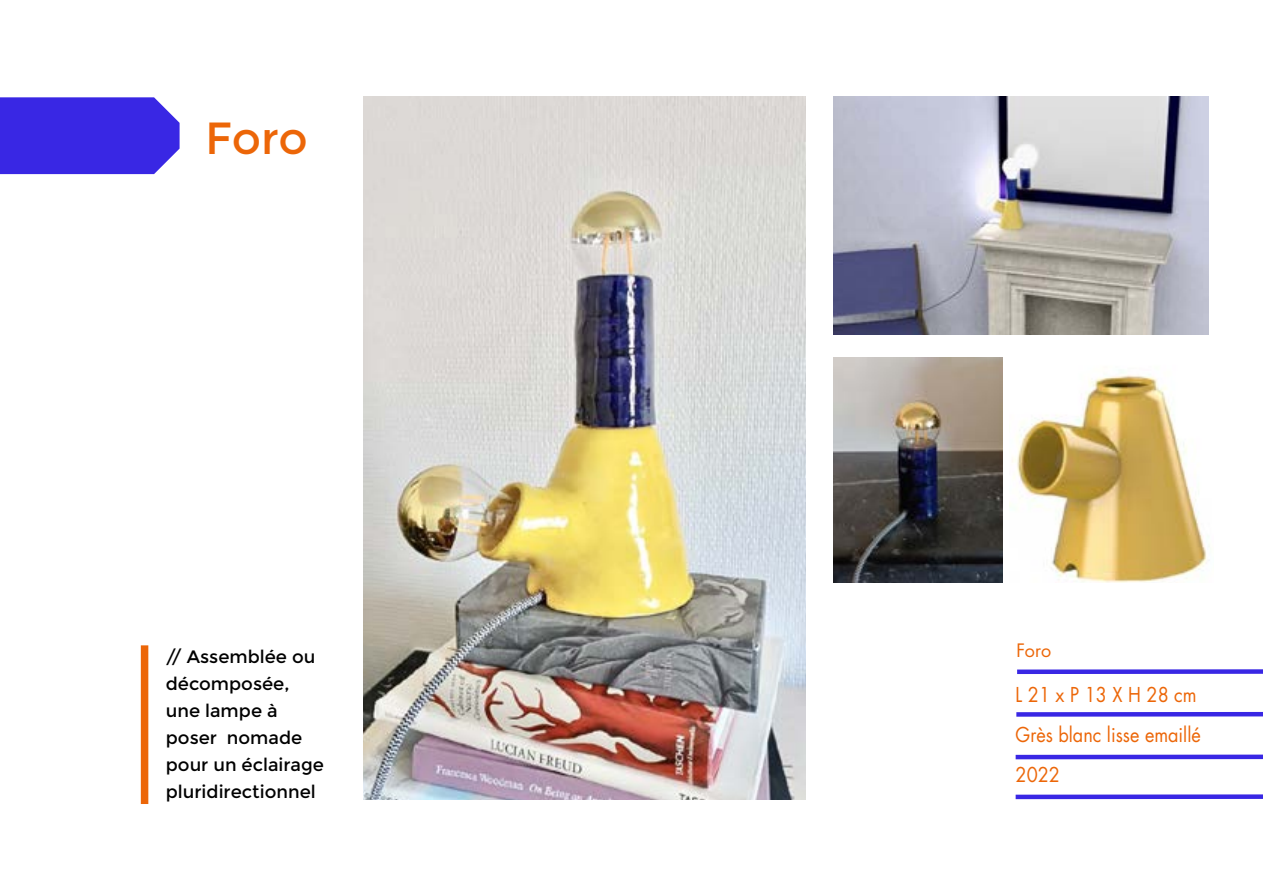
<style>
.page{position:relative;width:1263px;height:893px;background:#fff}
.page>*{position:absolute;margin:0;border:0;box-sizing:border-box;transform-origin:0 0}
.t1{font:45px "Montserrat";color:#ec6608}
.t2{font:19.95px/39.9px "Futura Std";color:#ec6608;scale:.9 1}
.t3{font:18px/27px "Montserrat";color:#000}
.t4{font:18px "Futura Std";color:#ec6608}
</style>
<div class="page">
<div style="left:0;top:97px;width:180px;height:77px;background:#3927e4"></div>
<img style="left:364px;top:96px;width:442px;height:703px">
<img style="left:833px;top:357px;width:169px;height:226px">
<div style="left:1017px;top:669px;width:246px;height:5px;background:#3927e4"></div>
<div style="left:1016px;top:712px;width:247px;height:5px;background:#3927e4"></div>
<div style="left:1016px;top:754px;width:247px;height:5px;background:#3927e4"></div>
<div style="left:1016px;top:794px;width:247px;height:5px;background:#3927e4"></div>
<img style="left:1012px;top:375px;width:195px;height:208px">
<img style="left:833px;top:96px;width:376px;height:238px">
<div style="left:141px;top:645px;width:7px;height:159px;background:#ec6608"></div>
<h1 class="t1" style="left:205px;top:110px;width:104px">Foro</h1>
<p class="t3" style="left:166px;top:643px;width:160px">// Assemblée ou décomposée, une lampe à poser nomade pour un éclairage pluridirectionnel</p>
<p class="t4" style="left:1016px;top:638px;width:36px">Foro</p>
<p class="t2" style="left:1016px;top:675px;width:207px">L 21 x P 13 X H 28 cm<br>Grès blanc lisse emaillé<br>2022</p>
</div>
